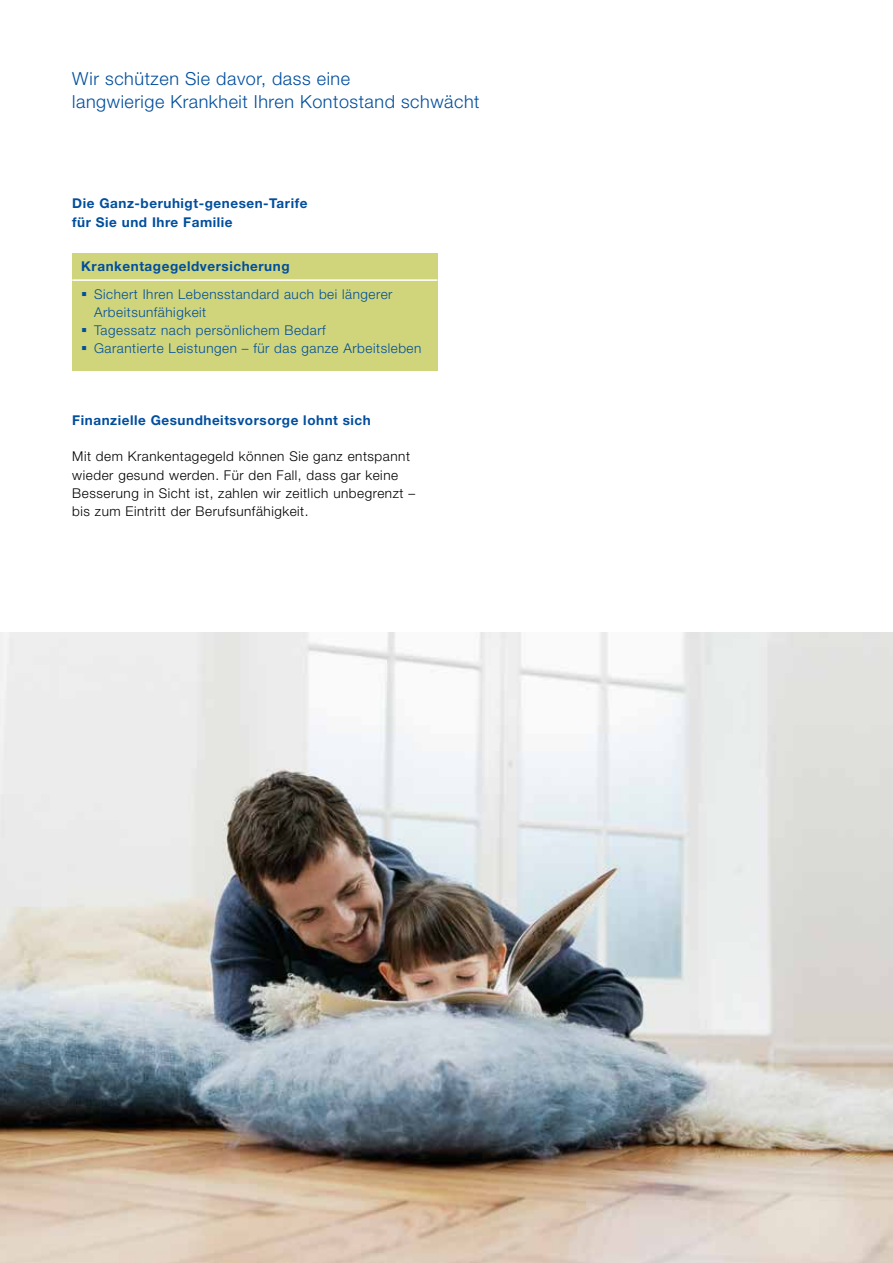
<style>
.page{position:relative;width:893px;height:1263px;background:#fff}
.page>*{position:absolute;margin:0;border:0;box-sizing:border-box;transform-origin:0 0}
.t1{font:300 18px/22.5px "Helvetica Neue LT Pro";letter-spacing:.03em;color:#004e9e}
.t2{font:300 13.5px/18.1px "Helvetica Neue LT Pro";letter-spacing:.04em;color:#000}
.t3{font:300 13.5px/18.1px "Helvetica Neue LT Pro";letter-spacing:.04em;color:#004e9e}
.t4{font:700 13.5px/18.1px "Helvetica Neue LT Pro";letter-spacing:.04em;color:#004e9e}
</style>
<div class="page">
<div style="left:72px;top:253px;width:365px;height:118px;background:#d0d57b"></div>
<hr style="left:72px;top:279px;width:365px;height:2px;background:#fff">
<img style="left:0;top:632px;width:893px;height:631px">
<h1 class="t1" style="left:72px;top:67px;width:409px">Wir schützen Sie davor, dass eine<br>langwierige Krankheit Ihren Kontostand schwächt</h1>
<p class="t4" style="left:72px;top:194px;width:237px">Die Ganz-beruhigt-genesen-Tarife für Sie und Ihre Familie</p>
<p class="t4" style="left:81px;top:257px;width:210px">Krankentagegeldversicherung</p>
<p class="t3" style="left:94px;top:285px;width:329px">Sichert Ihren Lebensstandard auch bei längerer Arbeitsunfähigkeit<br>Tagessatz nach persönlichem Bedarf<br>Garantierte Leistungen – für das ganze Arbeitsleben</p>
<p class="t4" style="left:72px;top:411px;width:300px">Finanzielle Gesundheitsvorsorge lohnt sich</p>
<p class="t2" style="left:72px;top:447px;width:344px">Mit dem Krankentagegeld können Sie ganz entspannt wieder gesund werden. Für den Fall, dass gar keine Besserung in Sicht ist, zahlen wir zeitlich unbegrenzt – bis zum Eintritt der Berufsunfähigkeit.</p>
</div>
